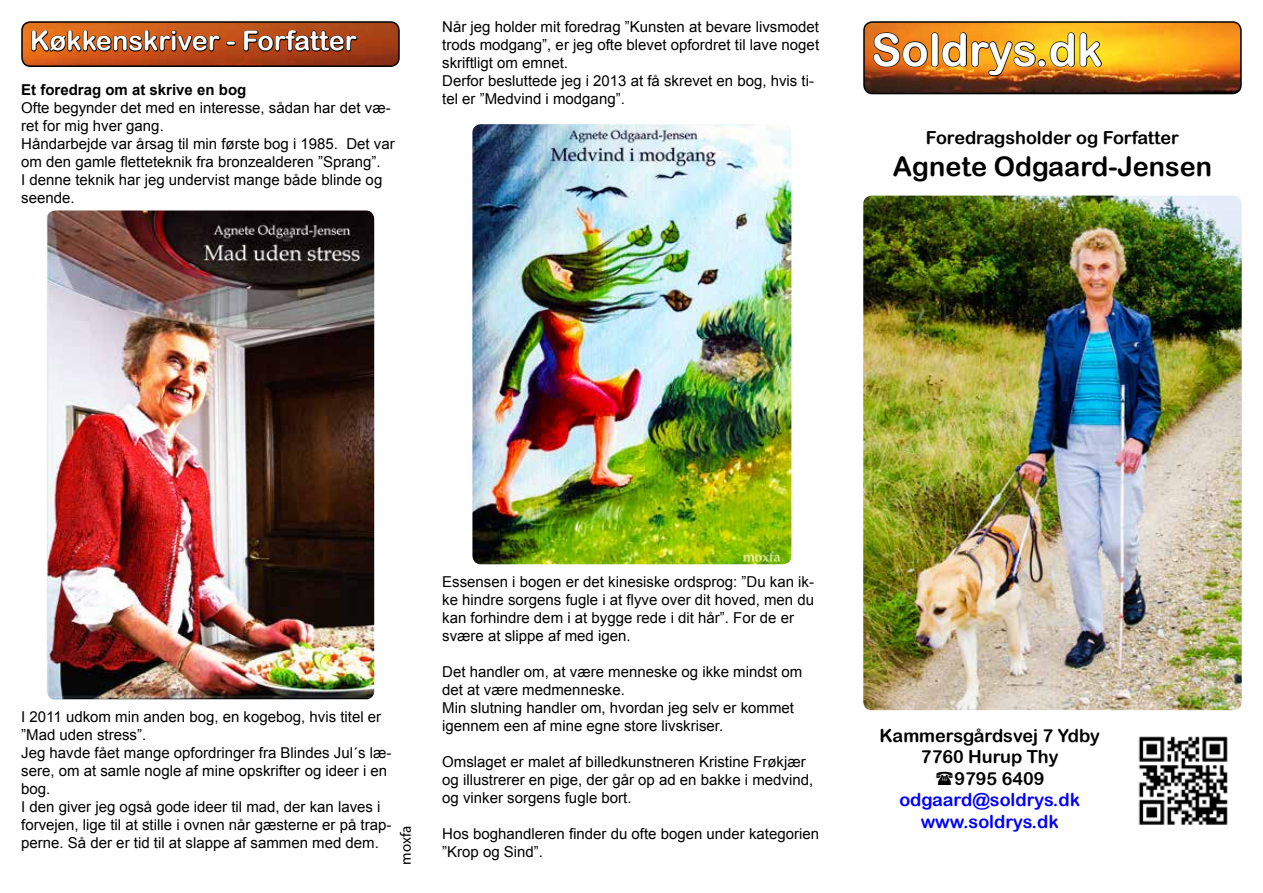
<style>
.page{position:relative;width:1263px;height:893px;background:#fff}
.page>*{position:absolute;margin:0;border:0;box-sizing:border-box;transform-origin:0 0}
.t1{font:45px "Arial Rounded MT Bold";color:#fff}
.t2{font:27px "Arial Rounded MT Bold";color:#fff}
.t3{font:27px "Arial Rounded MT Bold";color:#000}
.t4{font:18px "Arial Rounded MT Bold";color:#000}
.t5{font:18px/21.6px "Arial Rounded MT Bold";color:#00f;text-align:center}
.t6{font:15px/18px "Arial";color:#000}
.t7{font:700 15px "Arial";color:#000}
.t8{font:15px "Myriad Pro";color:#000}
</style>
<div class="page">
<img style="left:864px;top:24px;width:377px;height:70px">
<div style="left:863px;top:21px;width:379px;height:73px;border:2px solid #000;border-radius:9px"></div>
<img style="left:872px;top:31px;width:231px;height:46px">
<img style="left:863px;top:196px;width:379px;height:514px">
<img style="left:47px;top:210px;width:327px;height:489px">
<img style="left:24px;top:24px;width:375px;height:42px">
<div style="left:21px;top:21px;width:379px;height:46px;border:2px solid #000;border-radius:9px"></div>
<svg style="left:30px;top:29px;width:329px;height:24px;background:#8d3c11"></svg>
<img style="left:472px;top:124px;width:319px;height:440px">
<img style="left:1138px;top:736px;width:90px;height:89px">
<h2 class="t2" style="left:30px;top:25px;width:328px">Køkkenskriver - Forfatter</h2>
<p class="t7" style="left:21px;top:80px;width:227px">Et foredrag om at skrive en bog</p>
<p class="t6" style="left:21px;top:99px;width:375px">Ofte begynder det med en interesse, sådan har det væ&shy;ret for mig hver gang.<br>Håndarbejde var årsag til min første bog i 1985. Det var om den gamle fletteteknik fra bronzealderen ”Sprang”.<br>I denne teknik har jeg undervist mange både blinde og seende.</p>
<p class="t6" style="left:442px;top:18px;width:378px">Når jeg holder mit foredrag ”Kunsten at bevare livsmodet trods modgang”, er jeg ofte blevet opfordret til lave noget skriftligt om emnet.<br>Derfor besluttede jeg i 2013 at få skrevet en bog, hvis ti&shy;tel er ”Medvind i modgang”.</p>
<h1 class="t1" style="left:871px;top:23px;width:233px">Soldrys.dk</h1>
<p class="t4" style="left:926px;top:127px;width:255px">Foredragsholder og Forfatter</p>
<h2 class="t3" style="left:893px;top:151px;width:321px">Agnete Odgaard-Jensen</h2>
<p class="t6" style="left:21px;top:708px;width:372px">I 2011 udkom min anden bog, en kogebog, hvis titel er ”Mad uden stress”.<br>Jeg havde fået mange opfordringer fra Blindes Jul´s læ&shy;sere, om at samle nogle af mine opskrifter og ideer i en bog.<br>I den giver jeg også gode ideer til mad, der kan laves i forvejen, lige til at stille i ovnen når gæsterne er på trap&shy;perne. Så der er tid til at slappe af sammen med dem.</p>
<p class="t8" style="left:397px;top:865px;width:41px;rotate:-90deg">moxfa</p>
<p class="t6" style="left:442px;top:572px;width:373px">Essensen i bogen er det kinesiske ordsprog: ”Du kan ik&shy;ke hindre sorgens fugle i at flyve over dit hoved, men du kan forhindre dem i at bygge rede i dit hår”. For de er svære at slippe af med igen.</p>
<p class="t6" style="left:442px;top:662px;width:362px">Det handler om, at være menneske og ikke mindst om det at være medmenneske.<br>Min slutning handler om, hvordan jeg selv er kommet igennem een af mine egne store livskriser.</p>
<p class="t6" style="left:442px;top:752px;width:373px">Omslaget er malet af billedkunstneren Kristine Frøkjær og illustrerer en pige, der går op ad en bakke i medvind, og vinker sorgens fugle bort.</p>
<p class="t6" style="left:442px;top:824px;width:378px">Hos boghandleren finder du ofte bogen under kategorien ”Krop og Sind”.</p>
<p class="t4" style="left:879px;top:725px;width:222px">Kammersgårdsvej 7 Ydby</p>
<p class="t4" style="left:921px;top:746px;width:139px">7760 Hurup Thy</p>
<p class="t4" style="left:954px;top:768px;width:92px">9795 6409</p>
<p class="t5" style="left:899px;top:789px;width:182px">odgaard@soldrys.dk www.soldrys.dk</p>
</div>
